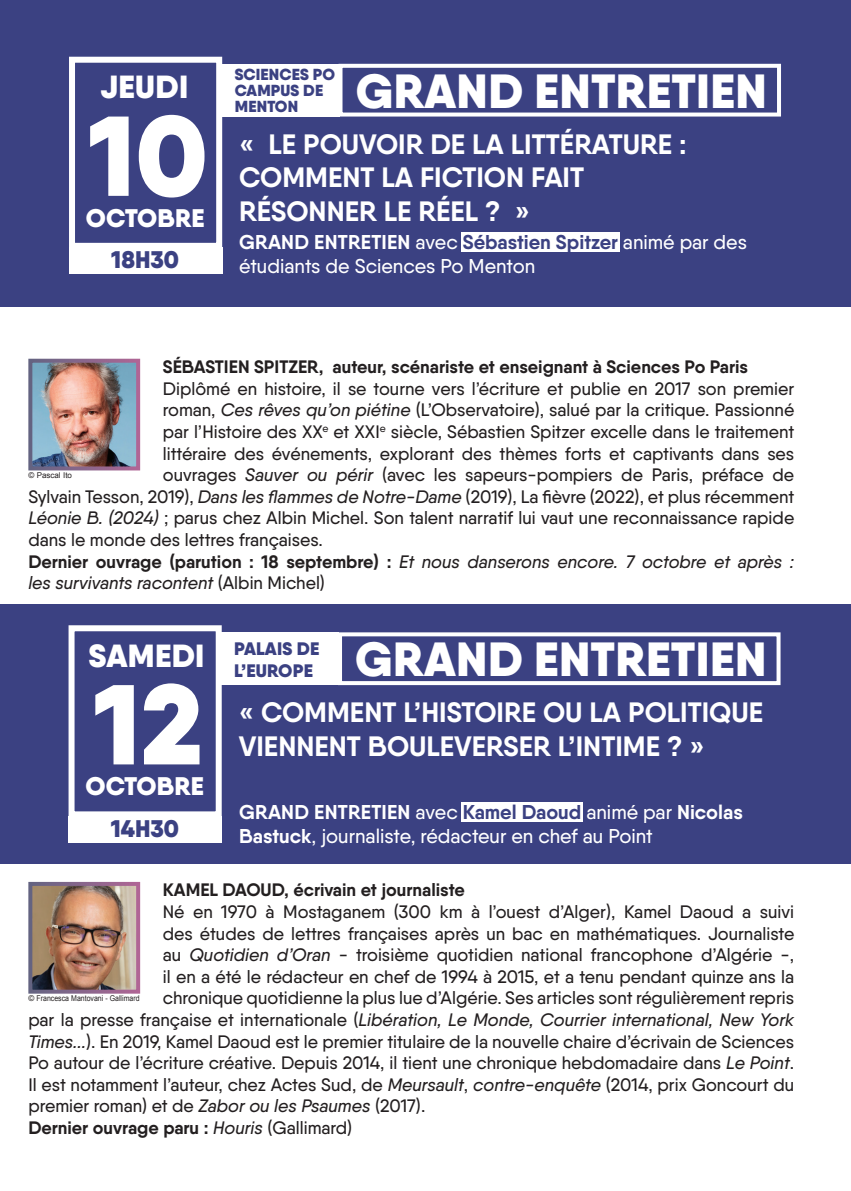
<style>
.page{position:relative;width:851px;height:1191px;background:#fff}
.page>*{position:absolute;margin:0;border:0;box-sizing:border-box;transform-origin:0 0}
.t1{font:900 113.2px "Qanelas";color:#fff}
.t2{font:900 48px "Qanelas";letter-spacing:.01em;color:#fff}
.t3{font:900 32px "Qanelas";letter-spacing:.01em;color:#fff}
.t4{font:700 28px/33.6px "Qanelas";color:#fff}
.t5{font:900 25.4px "Qanelas";letter-spacing:.01em;color:#fff}
.t6{font:900 24px "Qanelas";color:#3b4182}
.t7{font:500 20px/24px "Qanelas";color:#fff}
.t8{font:500 18px "Qanelas";color:#231f20}
.t9{font:italic 500 18px "Qanelas";color:#231f20}
.t10{font:700 18px "Qanelas";color:#231f20}
.t11{font:900 18px/21.6px "Qanelas";letter-spacing:.01em;color:#3b4182}
.t12{font:900 16px/16px "Qanelas";letter-spacing:.01em;color:#3b4182}
.t13{font:8px "Arial";color:#231f20}
.s1{font-weight:700}
.s2{font-weight:700;color:#3b4182}
.s3{font-style:italic}
.s4{font-weight:700;font-style:normal}
.s5{font-style:normal}
.s6{font-size:32px;color:#fff}
.s7{font-weight:500;font-style:italic}
.s8{font-weight:500}
</style>
<div class="page">
<div style="left:0;top:0;width:850px;height:306px;background:#3b4182"></div>
<div style="left:0;top:604px;width:850px;height:259px;background:#3b4182"></div>
<div style="left:69px;top:57px;width:153px;height:192px;border:6px solid #fff"></div>
<div style="left:219px;top:64px;width:120px;height:53px;background:#fff"></div>
<div style="left:338px;top:64px;width:442px;height:53px;border:4px solid #fff"></div>
<div style="left:69px;top:247px;width:153px;height:27px;background:#fff"></div>
<div style="left:461px;top:232px;width:159px;height:20px;background:#fff"></div>
<div style="left:69px;top:625px;width:153px;height:192px;border:6px solid #fff"></div>
<div style="left:218px;top:632px;width:121px;height:53px;background:#fff"></div>
<div style="left:338px;top:632px;width:442px;height:53px;border:4px solid #fff"></div>
<div style="left:69px;top:816px;width:153px;height:26px;background:#fff"></div>
<div style="left:461px;top:802px;width:122px;height:20px;background:#fff"></div>
<img style="left:33px;top:364px;width:102px;height:101px">
<img style="left:33px;top:887px;width:102px;height:101px">
<h3 class="t3" style="left:101px;top:67px;width:89px">JEUDI</h3>
<p class="t12" style="left:235px;top:67px;width:102px">SCIENCES PO<br>CAMPUS DE<br>MENTON</p>
<h2 class="t2" style="left:356px;top:60px;width:412px">GRAND ENTRETIEN</h2>
<h1 class="t1" style="left:90px;top:83px;width:119px">10</h1>
<h3 class="t5" style="left:86px;top:201px;width:120px">OCTOBRE</h3>
<h3 class="t6" style="left:111px;top:244px;width:69px">18H30</h3>
<h3 class="t4" style="left:239px;top:127px;width:449px">« LE POUVOIR DE LA LITTÉRATURE :<br>COMMENT LA FICTION FAIT<br>RÉSONNER LE RÉEL ? »</h3>
<p class="t7" style="left:239px;top:229px;width:509px"><span class="s1">GRAND ENTRETIEN</span> avec <span class="s2">Sébastien Spitzer</span> animé par des étudiants de Sciences Po Menton</p>
<p class="t10" style="left:163px;top:355px;width:587px">SÉBASTIEN SPITZER, auteur, scénariste et enseignant à Sciences Po Paris</p>
<p class="t8" style="left:163px;top:377px;width:632px">Diplômé en histoire, il se tourne vers l’écriture et publie en 2017 son premier</p>
<p class="t8" style="left:163px;top:399px;width:632px">roman, <span class="s3">Ces rêves qu’on piétine</span> (L’Observatoire), salué par la critique. Passionné</p>
<p class="t8" style="left:163px;top:420px;width:632px">par l’Histoire des XX<sup>e</sup> et XXI<sup>e</sup> siècle, Sébastien Spitzer excelle dans le traitement</p>
<p class="t8" style="left:163px;top:442px;width:632px">littéraire des événements, explorant des thèmes forts et captivants dans ses</p>
<p class="t8" style="left:163px;top:464px;width:632px">ouvrages <span class="s3">Sauver ou périr</span> (avec les sapeurs-pompiers de Paris, préface de</p>
<p class="t8" style="left:28px;top:485px;width:767px">Sylvain Tesson, 2019), <span class="s3">Dans les flammes de Notre-Dame</span> (2019), La fièvre (2022), et plus récemment</p>
<p class="t8" style="left:28px;top:507px;width:767px"><span class="s3">Léonie B. (2024)</span> ; parus chez Albin Michel. Son talent narratif lui vaut une reconnaissance rapide</p>
<p class="t8" style="left:28px;top:528px;width:296px">dans le monde des lettres françaises.</p>
<p class="t9" style="left:28px;top:550px;width:767px"><span class="s4">Dernier ouvrage (parution : 18 septembre) :</span> Et nous danserons encore. 7 octobre et après :</p>
<p class="t9" style="left:28px;top:572px;width:298px">les survivants racontent <span class="s5">(Albin Michel)</span></p>
<p class="t13" style="left:28px;top:470px;width:45px">© Pascal Ito</p>
<p class="t11" style="left:234px;top:637px;width:86px;text-indent:-145px"><span class="s6">SAMEDI</span> PALAIS DE<br>L’EUROPE</p>
<h2 class="t2" style="left:355px;top:628px;width:412px">GRAND ENTRETIEN</h2>
<h1 class="t1" style="left:95px;top:651px;width:109px">12</h1>
<h3 class="t5" style="left:85px;top:770px;width:120px">OCTOBRE</h3>
<h3 class="t6" style="left:111px;top:812px;width:69px">14H30</h3>
<h3 class="t4" style="left:239px;top:695px;width:526px">« COMMENT L’HISTOIRE OU LA POLITIQUE<br>VIENNENT BOULEVERSER L’INTIME ? »</h3>
<p class="t7" style="left:239px;top:799px;width:505px"><span class="s1">GRAND ENTRETIEN</span> avec <span class="s2">Kamel Daoud</span> animé par <span class="s1">Nicolas<br>Bastuck</span>, journaliste, rédacteur en chef au Point</p>
<p class="t10" style="left:163px;top:878px;width:303px">KAMEL DAOUD, écrivain et journaliste</p>
<p class="t8" style="left:163px;top:900px;width:632px">Né en 1970 à Mostaganem (300 km à l’ouest d’Alger), Kamel Daoud a suivi</p>
<p class="t8" style="left:163px;top:922px;width:633px">des études de lettres françaises après un bac en mathématiques. Journaliste</p>
<p class="t8" style="left:163px;top:943px;width:632px">au <span class="s3">Quotidien d’Oran</span> - troisième quotidien national francophone d’Algérie -,</p>
<p class="t8" style="left:163px;top:965px;width:632px">il en a été le rédacteur en chef de 1994 à 2015, et a tenu pendant quinze ans la</p>
<p class="t8" style="left:163px;top:987px;width:632px">chronique quotidienne la plus lue d’Algérie. Ses articles sont régulièrement repris</p>
<p class="t9" style="left:28px;top:1008px;width:767px"><span class="s5">par la presse française et internationale (</span>Libération, Le Monde, Courrier international, New York</p>
<p class="t8" style="left:28px;top:1030px;width:767px"><span class="s3">Times...</span>). En 2019, Kamel Daoud est le premier titulaire de la nouvelle chaire d’écrivain de Sciences</p>
<p class="t8" style="left:28px;top:1051px;width:767px">Po autour de l’écriture créative. Depuis 2014, il tient une chronique hebdomadaire dans <span class="s3">Le Point</span>.</p>
<p class="t8" style="left:28px;top:1073px;width:767px">Il est notamment l’auteur, chez Actes Sud, de <span class="s3">Meursault</span>, <span class="s3">contre-enquête</span> (2014, prix Goncourt du</p>
<p class="t8" style="left:28px;top:1095px;width:398px">premier roman) et de <span class="s3">Zabor ou les Psaumes</span> (2017).</p>
<p class="t10" style="left:28px;top:1116px;width:325px">Dernier ouvrage paru : <span class="s7">Houris</span> <span class="s8">(Gallimard)</span></p>
<p class="t13" style="left:28px;top:993px;width:113px">© Francesca Mantovani - Gallimard</p>
</div>
